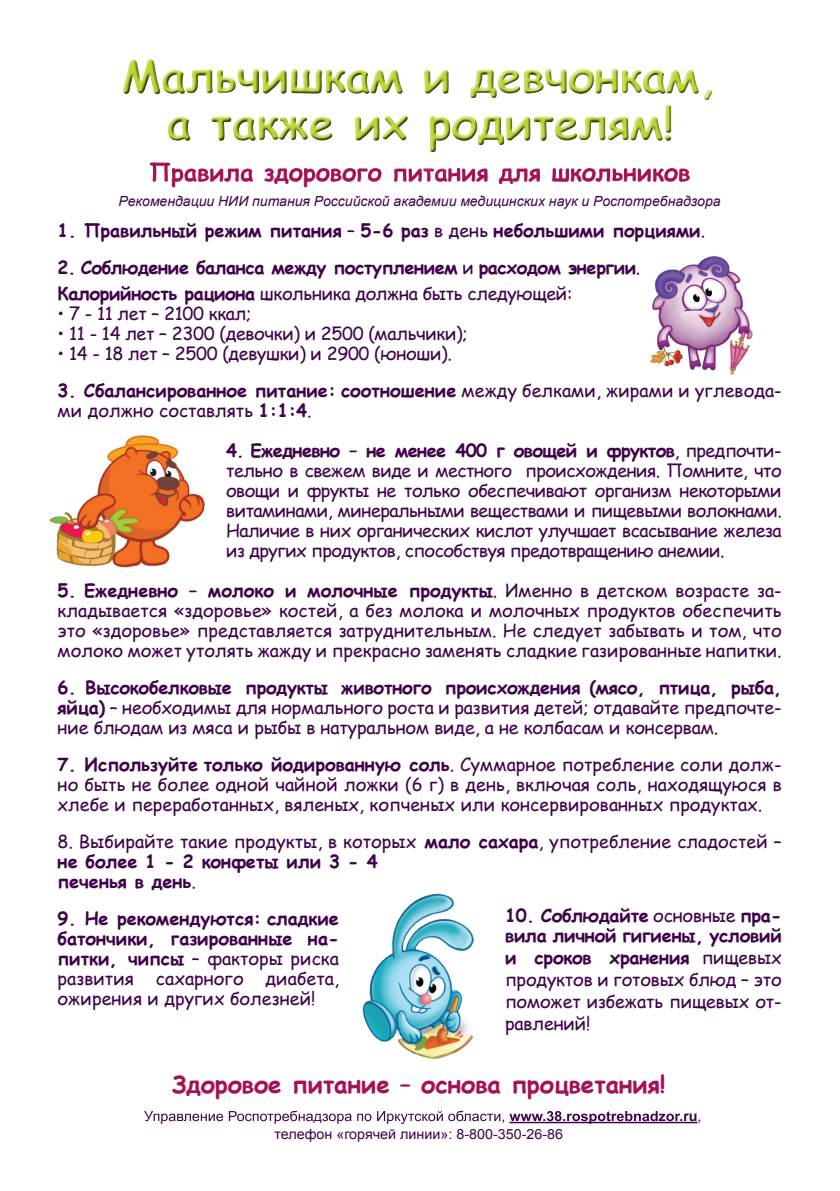
<style>
.page{position:relative;width:840px;height:1191px;background:#fff}
.page>*{position:absolute;margin:0;border:0;box-sizing:border-box;transform-origin:0 0}
.t1{font:700 24px "Comic Sans MS";color:#a51255}
.t2{font:18px/20px "Comic Sans MS";color:#40034b;text-align:justify}
.t3{font:700 18px/25.6px "Comic Sans MS";letter-spacing:-.01em;color:#40034b}
.t4{font:18px "Comic Sans MS";letter-spacing:-.02em;color:#40034b}
.t5{font:italic 14px "Arial";color:#40034b}
.t6{font:14px "Arial";color:#40034b}
.s1{font-weight:400}
.s2{font-weight:700}
</style>
<div class="page">
<img style="left:49px;top:435px;width:156px;height:133px">
<img style="left:650px;top:256px;width:103px;height:119px">
<img style="left:293px;top:1120px;width:212px;height:1px">
<img style="left:511px;top:1120px;width:30px;height:1px">
<img style="left:362px;top:893px;width:113px;height:161px">
<hr style="left:509px;top:1121px;width:188px;height:2px;background:#40034b">
<img style="left:150px;top:162px;width:539px;height:16px">
<img style="left:123px;top:59px;width:589px;height:41px">
<img style="left:167px;top:104px;width:503px;height:37px">
<img style="left:430px;top:141px;width:75px;height:10px">
<img style="left:415px;top:1054px;width:37px;height:6px">
<img style="left:152px;top:1110px;width:352px;height:10px">
<img style="left:509px;top:1111px;width:174px;height:9px">
<h1 class="t1" style="left:149px;top:154px;width:542px">Правила здорового питания для школьников</h1>
<p class="t5" style="left:119px;top:192px;width:603px">Рекомендации НИИ питания Российской академии медицинских наук и Роспотребнадзора</p>
<p class="t3" style="left:58px;top:217px;width:648px">1. Правильный режим питания <span class="s1">–</span> 5-6 раз <span class="s1">в день</span> небольшими порциями<span class="s1">.</span></p>
<p class="t3" style="left:58px;top:254px;width:584px">2. Соблюдение баланса м ежду поступлением <span class="s1">и</span> расходом энергии<span class="s1">.<br></span>Калорийность рациона <span class="s1">школьника должна быть следующей:</span></p>
<p class="t4" style="left:58px;top:300px;width:195px">• 7 - 11 лет – 2100 ккал;</p>
<p class="t4" style="left:58px;top:320px;width:411px">• 11 - 14 лет – 2300 (девочки) и 2500 (мальчики);</p>
<p class="t4" style="left:58px;top:340px;width:395px">• 14 - 18 лет – 2500 (девушки) и 2900 (юноши).</p>
<p class="t2" style="left:58px;top:380px;width:725px"><span class="s2">3. Сбалансированное питание: соотношение</span> между белками, жирами и углевода&shy;ми должно составлять <span class="s2">1:1:4</span>.</p>
<p class="t2" style="left:226px;top:440px;width:557px"><span class="s2">4. Ежедневно – не менее 400 г овощей и фруктов</span>, предпочти&shy;тельно в свежем виде и местного происхождения. Помните, что овощи и фрукты не только обеспечивают организм некоторыми витаминами, минеральными веществами и пищевыми волокнами.<br>Наличие в них органических кислот улучшает всасывание железа из других продуктов, способствуя предотвращению анемии.</p>
<p class="t2" style="left:58px;top:580px;width:725px"><span class="s2">5. Ежедневно – молоко и молочные продукты</span>. Именно в детском возрасте за&shy;кладывается «здоровье» костей, а без молока и молочных продуктов обеспечить это «здоровье» представляется затруднительным. Не следует забывать и том, что молоко может утолять жажду и прекрасно заменять сладкие газированные напитки.</p>
<p class="t2" style="left:58px;top:677px;width:725px"><span class="s2">6. Высокобелковые продукты животного происхождения (мясо, птица, рыба, яйца)</span> – необходимы для нормального роста и развития детей; отдавайте предпочте&shy;ние блюдам из мяса и рыбы в натуральном виде, а не колбасам и консервам.</p>
<p class="t2" style="left:58px;top:754px;width:725px"><span class="s2">7. Используйте только йодированную соль</span>. Суммарное потребление соли долж&shy;но быть не более одной чайной ложки (6 г) в день, включая соль, находящуюся в хлебе и переработанных, вяленых, копченых или консервированных продуктах.</p>
<p class="t2" style="left:58px;top:831px;width:725px;text-align:left">8. Выбирайте такие продукты, в которых <span class="s2">мало сахара</span>, употребление сладостей – <span class="s2">не более 1 - 2 конфеты или 3 - 4<br>печенья в день</span>.</p>
<p class="t2" style="left:58px;top:908px;width:283px"><span class="s2">9. Не рекомендуются: сладкие батончики, газированные на&shy;питки, чипсы</span> – факторы риска развития сахарного диабета, ожирения и других болезней!</p>
<p class="t3" style="left:505px;top:904px;width:278px;line-height:20px">10. Соблюдайте <span class="s1">основные</span> пра&shy;вила личной гигиены, условий</p>
<p class="t2" style="left:505px;top:945px;width:278px;line-height:22px"><span class="s2">и сроков хранения</span> пищевых продуктов и готовых блюд – это поможет избежать пищевых от&shy;равлений!</p>
<h1 class="t1" style="left:172px;top:1066px;width:495px">Здоровое питание – основа процветания!</h1>
<p class="t6" style="left:274px;top:1125px;width:290px">телефон «горячей линии»: 8-800-350-26-86</p>
</div>
